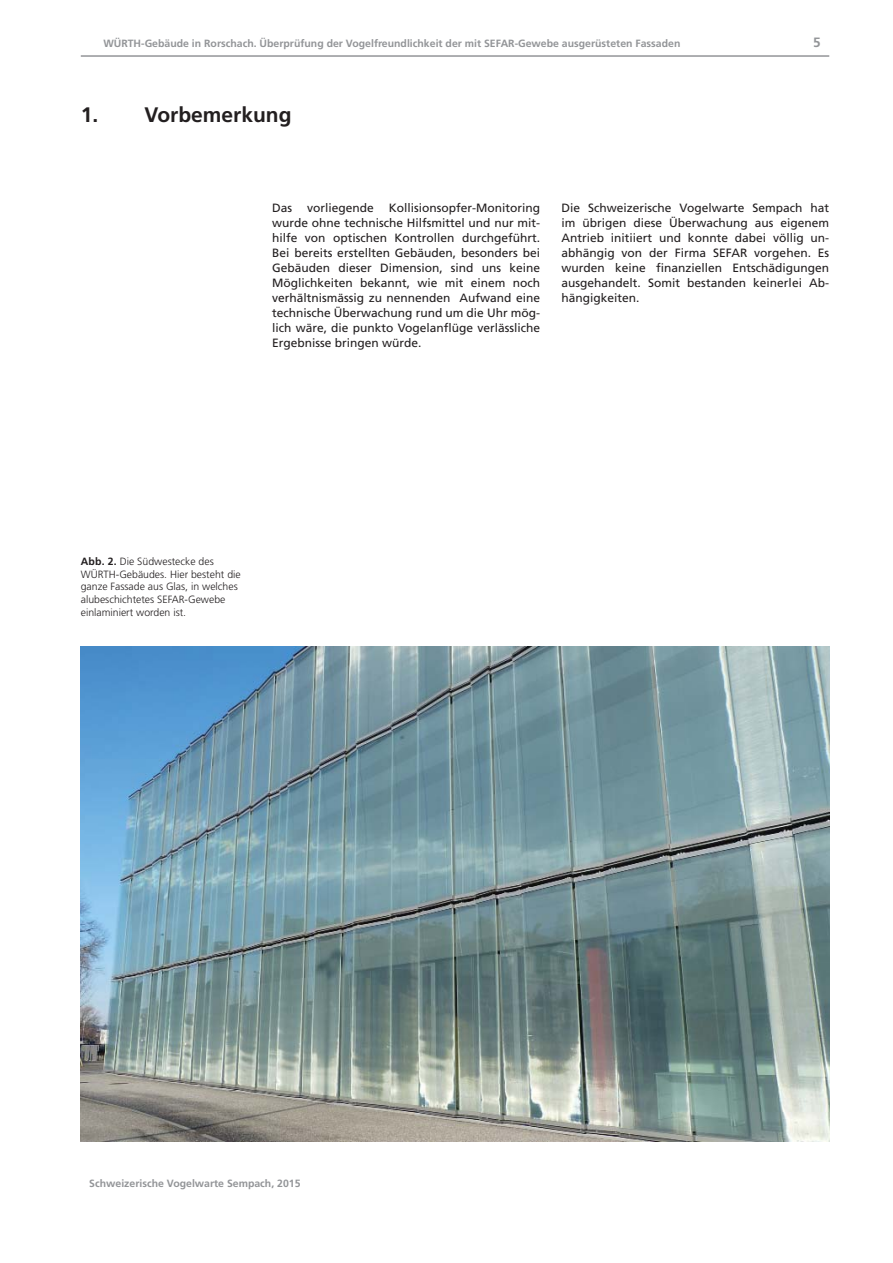
<style>
.page{position:relative;width:893px;height:1263px;background:#fff}
.page>*{position:absolute;margin:0;border:0;box-sizing:border-box;transform-origin:0 0}
.t1{font:700 21px "Frutiger";color:#231f20}
.t2{font:700 13.5px "Frutiger";color:#939598}
.t3{font:12px/15px "Frutiger";color:#231f20;text-align:justify}
.t4{font:700 10.5px "Frutiger";color:#939598}
.t5{font:300 10.5px/12.6px "Frutiger";color:#231f20}
.s1{font-weight:700}
</style>
<div class="page">
<hr style="left:81px;top:55px;width:748px;height:2px;background:#939598">
<img style="left:81px;top:647px;width:748px;height:495px">
<p class="t4" style="left:103px;top:39px;width:578px">WÜRTH-Gebäude in Rorschach. Überprüfung der Vogelfreundlichkeit der mit SEFAR-Gewebe ausgerüsteten Fassaden</p>
<p class="t2" style="left:813px;top:37px;width:9px">5</p>
<h1 class="t1" style="left:81px;top:106px;width:212px">1. Vorbemerkung</h1>
<p class="t3" style="left:272px;top:201px;width:269px;text-indent:117px">Kollisionsopfer-Monitoring wurde ohne technische Hilfsmittel und nur mit&shy;hilfe von optischen Kontrollen durchgeführt.<br>Bei bereits erstellten Gebäuden, besonders bei Gebäuden dieser Dimension, sind uns keine Möglichkeiten bekannt, wie mit einem noch verhältnismässig zu nennenden Aufwand eine technische Überwachung rund um die Uhr mög&shy;lich wäre, die punkto Vogelanflüge verlässliche Ergebnisse bringen würde.</p>
<p class="t3" style="left:561px;top:201px;width:269px">Die Schweizerische Vogelwarte Sempach hat im übrigen diese Überwachung aus eigenem Antrieb initiiert und konnte dabei völlig un&shy;abhängig von der Firma SEFAR vorgehen. Es wurden keine finanziellen Entschädigungen ausgehandelt. Somit bestanden keinerlei Ab&shy;hängigkeiten.</p>
<p class="t3" style="left:272px;top:201px;width:22px">Das</p>
<p class="t3" style="left:307px;top:201px;width:68px">vorliegende</p>
<p class="t5" style="left:81px;top:556px;width:161px"><span class="s1">Abb. 2.</span> Die Südwestecke des<br>WÜRTH-Gebäudes. Hier besteht die ganze Fassade aus Glas, in welches alubeschichtetes SEFAR-Gewebe einlaminiert worden ist.</p>
<p class="t4" style="left:89px;top:1179px;width:213px">Schweizerische Vogelwarte Sempach, 2015</p>
</div>
